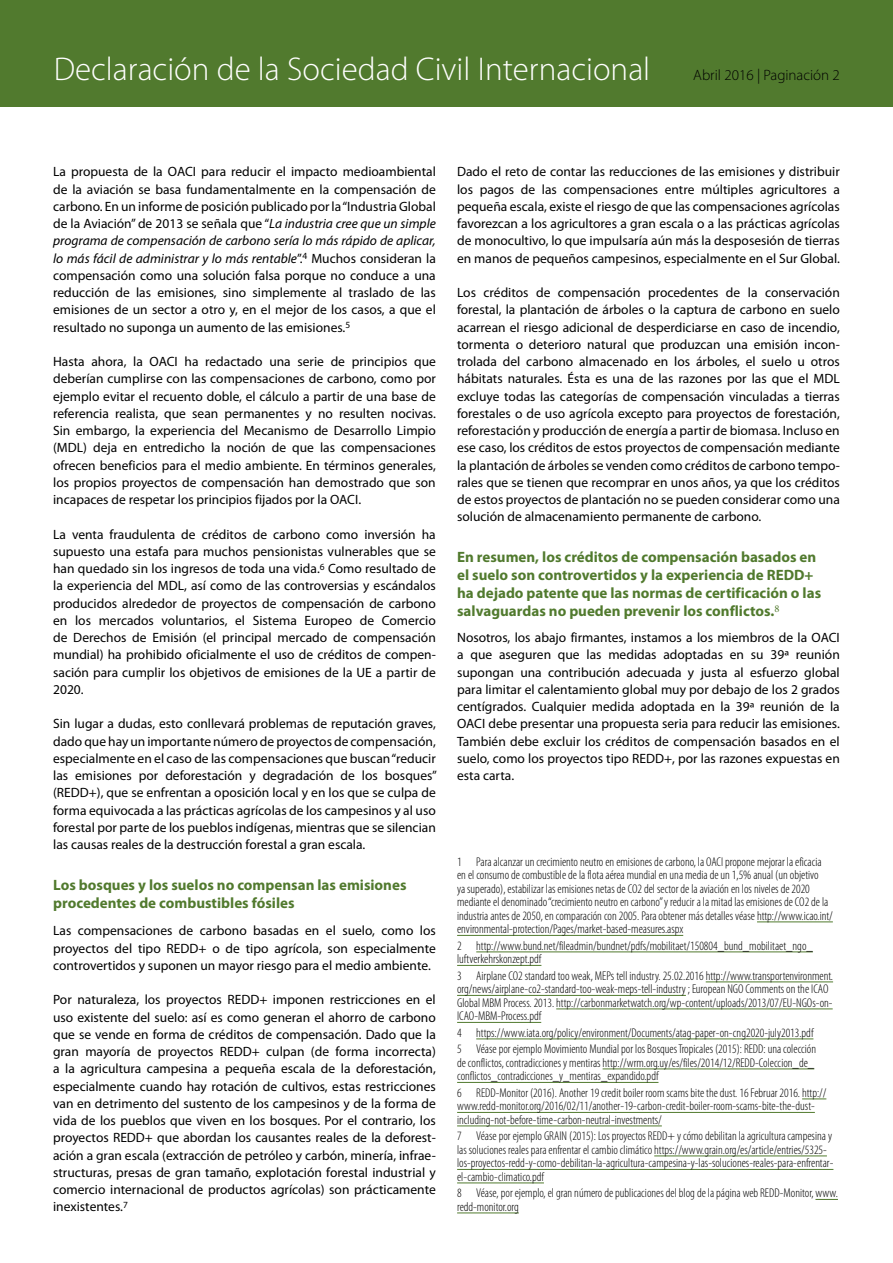
<style>
.page{position:relative;width:893px;height:1263px;background:#fff}
.page>*{position:absolute;margin:0;border:0;box-sizing:border-box;transform-origin:0 0}
.t1{font:300 33px "Myriad Pro";color:#fff}
.t2{font:700 15px/18px "Myriad Pro";color:#517a2e}
.t3{font:300 15px "Myriad Pro";color:#000}
.t4{font:13.5px/17.2px "Myriad Pro";color:#000;text-align:justify}
.t5{font:300 condensed 12.75px/13.5px "Myriad Pro";color:#000}
.s1{font-style:italic}
</style>
<div class="page">
<div style="left:0;top:0;width:893px;height:106px;background:#517a2e"></div>
<hr style="left:757px;top:922px;width:76px;height:1px;background:#517a2e">
<hr style="left:457px;top:935px;width:226px;height:1px;background:#517a2e">
<hr style="left:476px;top:952px;width:337px;height:1px;background:#517a2e">
<hr style="left:457px;top:965px;width:84px;height:1px;background:#517a2e">
<hr style="left:706px;top:982px;width:127px;height:1px;background:#517a2e">
<hr style="left:457px;top:995px;width:229px;height:1px;background:#517a2e">
<hr style="left:556px;top:1009px;width:277px;height:1px;background:#517a2e">
<hr style="left:457px;top:1022px;width:84px;height:1px;background:#517a2e">
<hr style="left:476px;top:1039px;width:337px;height:1px;background:#517a2e">
<hr style="left:603px;top:1069px;width:211px;height:1px;background:#517a2e">
<hr style="left:457px;top:1082px;width:201px;height:1px;background:#517a2e">
<svg style="left:802px;top:1099px;width:24px;height:1px"></svg>
<hr style="left:457px;top:1112px;width:358px;height:1px;background:#517a2e">
<hr style="left:457px;top:1126px;width:205px;height:1px;background:#517a2e">
<hr style="left:654px;top:1156px;width:173px;height:1px;background:#517a2e">
<hr style="left:457px;top:1169px;width:376px;height:1px;background:#517a2e">
<hr style="left:457px;top:1183px;width:87px;height:1px;background:#517a2e">
<svg style="left:815px;top:1199px;width:23px;height:1px"></svg>
<hr style="left:457px;top:1213px;width:62px;height:1px;background:#517a2e">
<h1 class="t1" style="left:54px;top:49px;width:598px">Declaración de la Sociedad Civil Internacional</h1>
<p class="t3" style="left:693px;top:66px;width:148px">Abril 2016 | Paginación 2</p>
<p class="t4" style="left:53px;top:163px;width:384px">La propuesta de la OACI para reducir el impacto medioambiental de la aviación se basa fundamentalmente en la compensación de carbono. En un informe de posición publicado por la “Industria Global de la Aviación” de 2013 se señala que “<span class="s1">La industria cree que un simple programa de compensación de carbono sería lo más rápido de aplicar, lo más fácil de administrar y lo más rentable</span>”.<sup>4</sup> Muchos consideran la compensación como una solución falsa porque no conduce a una reducción de las emisiones, sino simplemente al traslado de las emisiones de un sector a otro y, en el mejor de los casos, a que el resultado no suponga un aumento de las emisiones.<sup>5</sup></p>
<p class="t4" style="left:53px;top:353px;width:384px">Hasta ahora, la OACI ha redactado una serie de principios que deberían cumplirse con las compensaciones de carbono, como por ejemplo evitar el recuento doble, el cálculo a partir de una base de referencia realista, que sean permanentes y no resulten nocivas.<br>Sin embargo, la experiencia del Mecanismo de Desarrollo Limpio (MDL) deja en entredicho la noción de que las compensaciones ofrecen beneficios para el medio ambiente. En términos generales, los propios proyectos de compensación han demostrado que son incapaces de respetar los principios fijados por la OACI.</p>
<p class="t4" style="left:53px;top:525px;width:384px">La venta fraudulenta de créditos de carbono como inversión ha supuesto una estafa para muchos pensionistas vulnerables que se han quedado sin los ingresos de toda una vida.<sup>6</sup> Como resultado de la experiencia del MDL, así como de las controversias y escándalos producidos alrededor de proyectos de compensación de carbono en los mercados voluntarios, el Sistema Europeo de Comercio de Derechos de Emisión (el principal mercado de compensación mundial) ha prohibido oficialmente el uso de créditos de compen&shy;sación para cumplir los objetivos de emisiones de la UE a partir de 2020.</p>
<p class="t4" style="left:53px;top:715px;width:385px">Sin lugar a dudas, esto conllevará problemas de reputación graves, dado que hay un importante número de proyectos de compensación, especialmente en el caso de las compensaciones que buscan “reducir las emisiones por deforestación y degradación de los bosques” (REDD+), que se enfrentan a oposición local y en los que se culpa de forma equivocada a las prácticas agrícolas de los campesinos y al uso forestal por parte de los pueblos indígenas, mientras que se silencian las causas reales de la destrucción forestal a gran escala.</p>
<p class="t2" style="left:53px;top:875px;width:355px">Los bosques y los suelos no compensan las emisiones procedentes de combustibles fósiles</p>
<p class="t4" style="left:53px;top:922px;width:384px">Las compensaciones de carbono basadas en el suelo, como los proyectos del tipo REDD+ o de tipo agrícola, son especialmente controvertidos y suponen un mayor riesgo para el medio ambiente.</p>
<p class="t4" style="left:53px;top:991px;width:384px">Por naturaleza, los proyectos REDD+ imponen restricciones en el uso existente del suelo: así es como generan el ahorro de carbono que se vende en forma de créditos de compensación. Dado que la gran mayoría de proyectos REDD+ culpan (de forma incorrecta) a la agricultura campesina a pequeña escala de la deforestación, especialmente cuando hay rotación de cultivos, estas restricciones van en detrimento del sustento de los campesinos y de la forma de vida de los pueblos que viven en los bosques. Por el contrario, los proyectos REDD+ que abordan los causantes reales de la deforest&shy;ación a gran escala (extracción de petróleo y carbón, minería, infrae&shy;structuras, presas de gran tamaño, explotación forestal industrial y comercio internacional de productos agrícolas) son prácticamente inexistentes.<sup>7</sup></p>
<p class="t4" style="left:457px;top:163px;width:384px">Dado el reto de contar las reducciones de las emisiones y distribuir los pagos de las compensaciones entre múltiples agricultores a pequeña escala, existe el riesgo de que las compensaciones agrícolas favorezcan a los agricultores a gran escala o a las prácticas agrícolas de monocultivo, lo que impulsaría aún más la desposesión de tierras en manos de pequeños campesinos, especialmente en el Sur Global.</p>
<p class="t4" style="left:457px;top:284px;width:384px">Los créditos de compensación procedentes de la conservación forestal, la plantación de árboles o la captura de carbono en suelo acarrean el riesgo adicional de desperdiciarse en caso de incendio, tormenta o deterioro natural que produzcan una emisión incon&shy;trolada del carbono almacenado en los árboles, el suelo u otros hábitats naturales. Ésta es una de las razones por las que el MDL excluye todas las categorías de compensación vinculadas a tierras forestales o de uso agrícola excepto para proyectos de forestación, reforestación y producción de energía a partir de biomasa. Incluso en ese caso, los créditos de estos proyectos de compensación mediante la plantación de árboles se venden como créditos de carbono tempo&shy;rales que se tienen que recomprar en unos años, ya que los créditos de estos proyectos de plantación no se pueden considerar como una solución de almacenamiento permanente de carbono.</p>
<p class="t2" style="left:457px;top:547px;width:366px">En resumen, los créditos de compensación basados en el suelo son controvertidos y la experiencia de REDD+ ha dejado patente que las normas de certificación o las salvaguardas no pueden prevenir los conflictos.<sup>8</sup></p>
<p class="t4" style="left:457px;top:629px;width:384px">Nosotros, los abajo firmantes, instamos a los miembros de la OACI a que aseguren que las medidas adoptadas en su 39ª reunión supongan una contribución adecuada y justa al esfuerzo global para limitar el calentamiento global muy por debajo de los 2 grados centígrados. Cualquier medida adoptada en la 39ª reunión de la OACI debe presentar una propuesta seria para reducir las emisiones.<br>También debe excluir los créditos de compensación basados en el suelo, como los proyectos tipo REDD+, por las razones expuestas en esta carta.</p>
<p class="t5" style="left:457px;top:855px;width:377px">1 Para alcanzar un crecimiento neutro en emisiones de carbono, la OACI propone mejorar la eficacia en el consumo de combustible de la flota aérea mundial en una media de un 1,5% anual (un objetivo<br>ya superado), estabilizar las emisiones netas de CO2 del sector de la aviación en los niveles de 2020 mediante el denominado “crecimiento neutro en carbono” y reducir a la mitad las emisiones de CO2 de la industria antes de 2050, en comparación con 2005. Para obtener más detalles véase http://www.icao.int/ environmental-protection/Pages/market-based-measures.aspx</p>
<p class="t5" style="left:457px;top:939px;width:357px">2 http://www.bund.net/fileadmin/bundnet/pdfs/mobilitaet/150804_bund_mobilitaet_ngo_ luftverkehrskonzept.pdf</p>
<p class="t5" style="left:457px;top:969px;width:377px">3 Airplane CO2 standard too weak, MEPs tell industry. 25.02.2016 http://www.transportenvironment. org/news/airplane-co2-standard-too-weak-meps-tell-industry ; European NGO Comments on the ICAO Global MBM Process. 2013. http://carbonmarketwatch.org/wp-content/uploads/2013/07/EU-NGOs-on-ICAO-MBM-Process.pdf</p>
<p class="t5" style="left:457px;top:1024px;width:361px;line-height:16.5px">4 https://www.iata.org/policy/environment/Documents/atag-paper-on-cng2020-july2013.pdf<br>5 Véase por ejemplo Movimiento Mundial por los Bosques Tropicales (2015): REDD: una colección</p>
<p class="t5" style="left:457px;top:1056px;width:359px">de conflictos, contradicciones y mentiras http://wrm.org.uy/es/files/2014/12/REDD-Coleccion_de_ conflictos_contradicciones_y_mentiras_expandido.pdf</p>
<p class="t5" style="left:457px;top:1086px;width:371px">6 REDD-Monitor (2016). Another 19 credit boiler room scams bite the dust. 16 Februar 2016. http:// www.redd-monitor.org/2016/02/11/another-19-carbon-credit-boiler-room-scams-bite-the-dust&shy;including-not-before-time-carbon-neutral-investments/</p>
<p class="t5" style="left:457px;top:1129px;width:378px">7 Véase por ejemplo GRAIN (2015): Los proyectos REDD+ y cómo debilitan la agricultura campesina y las soluciones reales para enfrentar el cambio climático https://www.grain.org/es/article/entries/5325- los-proyectos-redd-y-como-debilitan-la-agricultura-campesina-y-las-soluciones-reales-para-enfrentar&shy;el-cambio-climatico.pdf</p>
<p class="t5" style="left:457px;top:1186px;width:382px">8 Véase, por ejemplo, el gran número de publicaciones del blog de la página web REDD-Monitor, www. redd-monitor.org</p>
</div>
